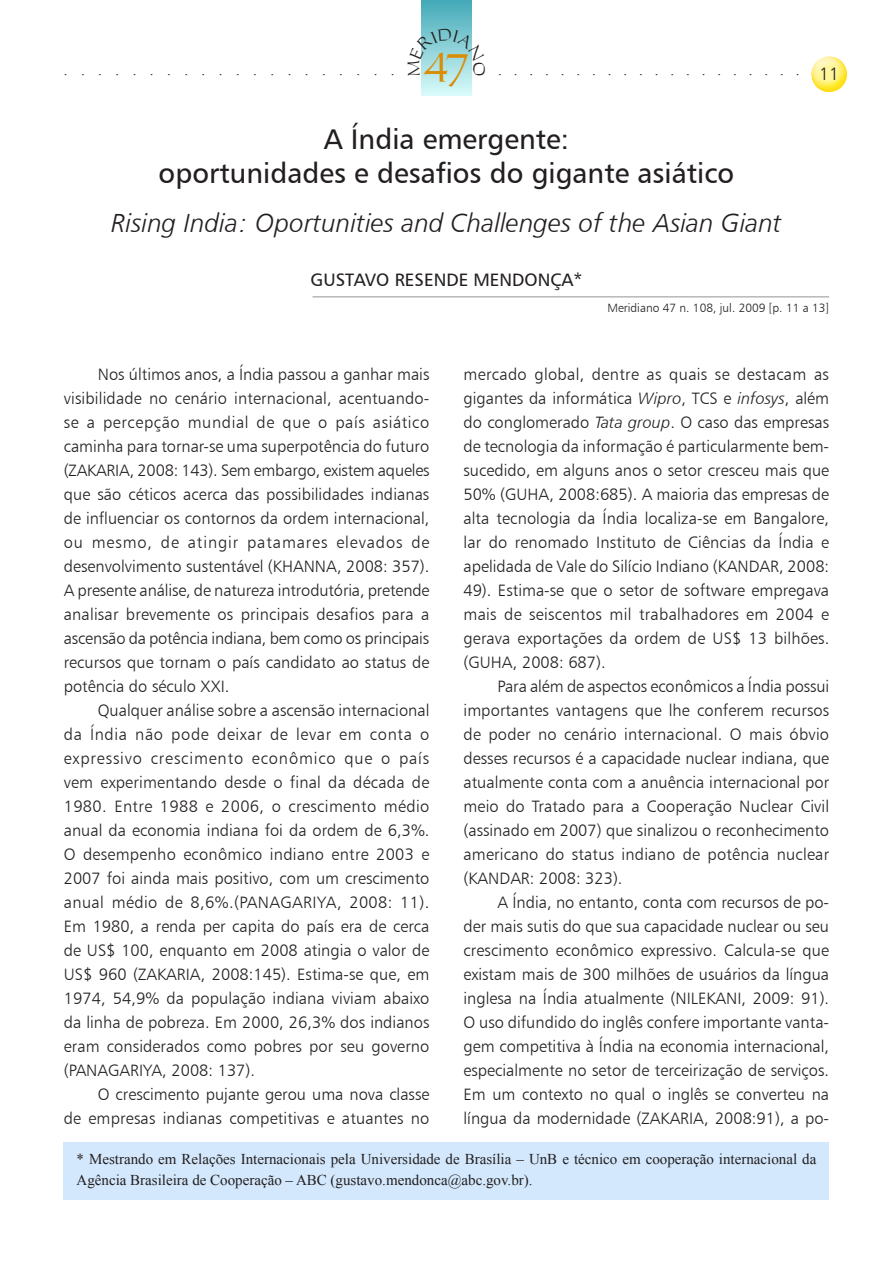
<style>
.page{position:relative;width:893px;height:1263px;background:#fff}
.page>*{position:absolute;margin:0;border:0;box-sizing:border-box;transform-origin:0 0}
.t1{font:36.9px "Carleton Normal";color:#da8d03}
._01_titulo{font:28.5px/34.2px "Humanist 777 BT Roman B";color:#231f20;text-align:center}
._02_titulo_ingles{font:26.25px "Humanist 777 BT Light Italic B";color:#231f20}
._03_autor{font:18px "Humanist 777 BT Roman B";color:#231f20}
.t2{font:18px "Humanist 777 BT Light B";color:#231f20}
._05_corpo_do_texto{font:16.5px/24px "Humanist 777 BT Light B";color:#231f20;text-align:justify}
._06_notas_de_rodape{font:15px/21px "Times New Roman";color:#231f20}
._05_corpo_do_texto-2{font:12px "Humanist 777 BT Light B";color:#231f20}
.s1{font-family:"Humanist 777 BT Light Italic B"}
</style>
<div class="page">
<svg style="left:422px;top:0;width:49px;height:96px;background:#88ced5"></svg>
<div style="left:811px;top:56px;width:37px;height:38px;background:#fff101;opacity:.75"></div>
<div style="left:64px;top:1142px;width:765px;height:57px;background:#d3e8fc"></div>
<hr style="left:313px;top:296px;width:516px;height:1px;background:#939598">
<svg style="left:421px;top:28px;width:51px;height:48px;background:#94d5db"></svg>
<p class="_06_notas_de_rodape" style="left:64px;top:59px;width:332px">....................</p>
<p class="t1" style="left:423px;top:46px;width:48px">47</p>
<p class="_06_notas_de_rodape" style="left:498px;top:59px;width:303px">....................</p>
<p class="t2" style="left:819px;top:62px;width:22px">11</p>
<p class="_01_titulo" style="left:159px;top:122px;width:577px">A Índia emergente:<br>oportunidades e desafios do gigante asiático</p>
<p class="_02_titulo_ingles" style="left:111px;top:207px;width:672px">Rising India: Oportunities and Challenges of the Asian Giant</p>
<p class="_03_autor" style="left:311px;top:269px;width:273px">Gustavo Resende MendonçA*</p>
<p class="_05_corpo_do_texto-2" style="left:607px;top:300px;width:223px">Meridiano 47 n. 108, jul. 2009 [p. 11 a 13]</p>
<p class="_05_corpo_do_texto" style="left:64px;top:362px;width:367px;text-indent:34px">Nos últimos anos, a Índia passou a ganhar mais visibilidade no cenário internacional, acentuando&shy;se a percepção mundial de que o país asiático caminha para tornar-se uma superpotência do futuro (ZAKARIA, 2008: 143). Sem embargo, existem aqueles que são céticos acerca das possibilidades indianas de influenciar os contornos da ordem internacional, ou mesmo, de atingir patamares elevados de desenvolvimento sustentável (KHANNA, 2008: 357).<br>A presente análise, de natureza introdutória, pretende analisar brevemente os principais desafios para a ascensão da potência indiana, bem como os principais recursos que tornam o país candidato ao status de potência do século XXI.</p>
<p class="_05_corpo_do_texto" style="left:64px;top:698px;width:367px;text-indent:34px">Qualquer análise sobre a ascensão internacional da Índia não pode deixar de levar em conta o expressivo crescimento econômico que o país vem experimentando desde o final da década de 1980. Entre 1988 e 2006, o crescimento médio anual da economia indiana foi da ordem de 6,3%.<br>O desempenho econômico indiano entre 2003 e 2007 foi ainda mais positivo, com um crescimento anual médio de 8,6%.(PANAGARIYA, 2008: 11).<br>Em 1980, a renda per capita do país era de cerca de US$ 100, enquanto em 2008 atingia o valor de US$ 960 (ZAKARIA, 2008:145). Estima-se que, em 1974, 54,9% da população indiana viviam abaixo da linha de pobreza. Em 2000, 26,3% dos indianos eram considerados como pobres por seu governo (PANAGARIYA, 2008: 137).</p>
<p class="_05_corpo_do_texto" style="left:64px;top:1082px;width:367px;text-align:right">O crescimento pujante gerou uma nova classe<br>de empresas indianas competitivas e atuantes no</p>
<p class="_05_corpo_do_texto" style="left:463px;top:362px;width:367px">mercado global, dentre as quais se destacam as gigantes da informática <span class="s1">Wipro</span>, TCS e <span class="s1">infosys</span>, além do conglomerado <span class="s1">Tata group</span>. O caso das empresas de tecnologia da informação é particularmente bem&shy;sucedido, em alguns anos o setor cresceu mais que 50% (GUHA, 2008:685). A maioria das empresas de alta tecnologia da Índia localiza-se em Bangalore, lar do renomado Instituto de Ciências da Índia e apelidada de Vale do Silício Indiano (KANDAR, 2008:<br>49). Estima-se que o setor de software empregava mais de seiscentos mil trabalhadores em 2004 e gerava exportações da ordem de US$ 13 bilhões. (GUHA, 2008: 687).</p>
<p class="_05_corpo_do_texto" style="left:463px;top:674px;width:367px;text-indent:34px">Para além de aspectos econômicos a Índia possui importantes vantagens que lhe conferem recursos de poder no cenário internacional. O mais óbvio desses recursos é a capacidade nuclear indiana, que atualmente conta com a anuência internacional por meio do Tratado para a Cooperação Nuclear Civil (assinado em 2007) que sinalizou o reconhecimento americano do status indiano de potência nuclear (KANDAR: 2008: 323).</p>
<p class="_05_corpo_do_texto" style="left:463px;top:890px;width:367px;text-indent:34px">A Índia, no entanto, conta com recursos de po&shy;der mais sutis do que sua capacidade nuclear ou seu crescimento econômico expressivo. Calcula-se que existam mais de 300 milhões de usuários da língua inglesa na Índia atualmente (NILEKANI, 2009: 91).<br>O uso difundido do inglês confere importante vanta&shy;gem competitiva à Índia na economia internacional, especialmente no setor de terceirização de serviços.<br>Em um contexto no qual o inglês se converteu na língua da modernidade (ZAKARIA, 2008:91), a po-</p>
<p class="_06_notas_de_rodape" style="left:77px;top:1149px;width:741px">* Mestrando em Relações Internacionais pela Universidade de Brasília – UnB e técnico em cooperação internacional da<br>Agência Brasileira de Cooperação – ABC (gustavo.mendonca@abc.gov.br).</p>
</div>
